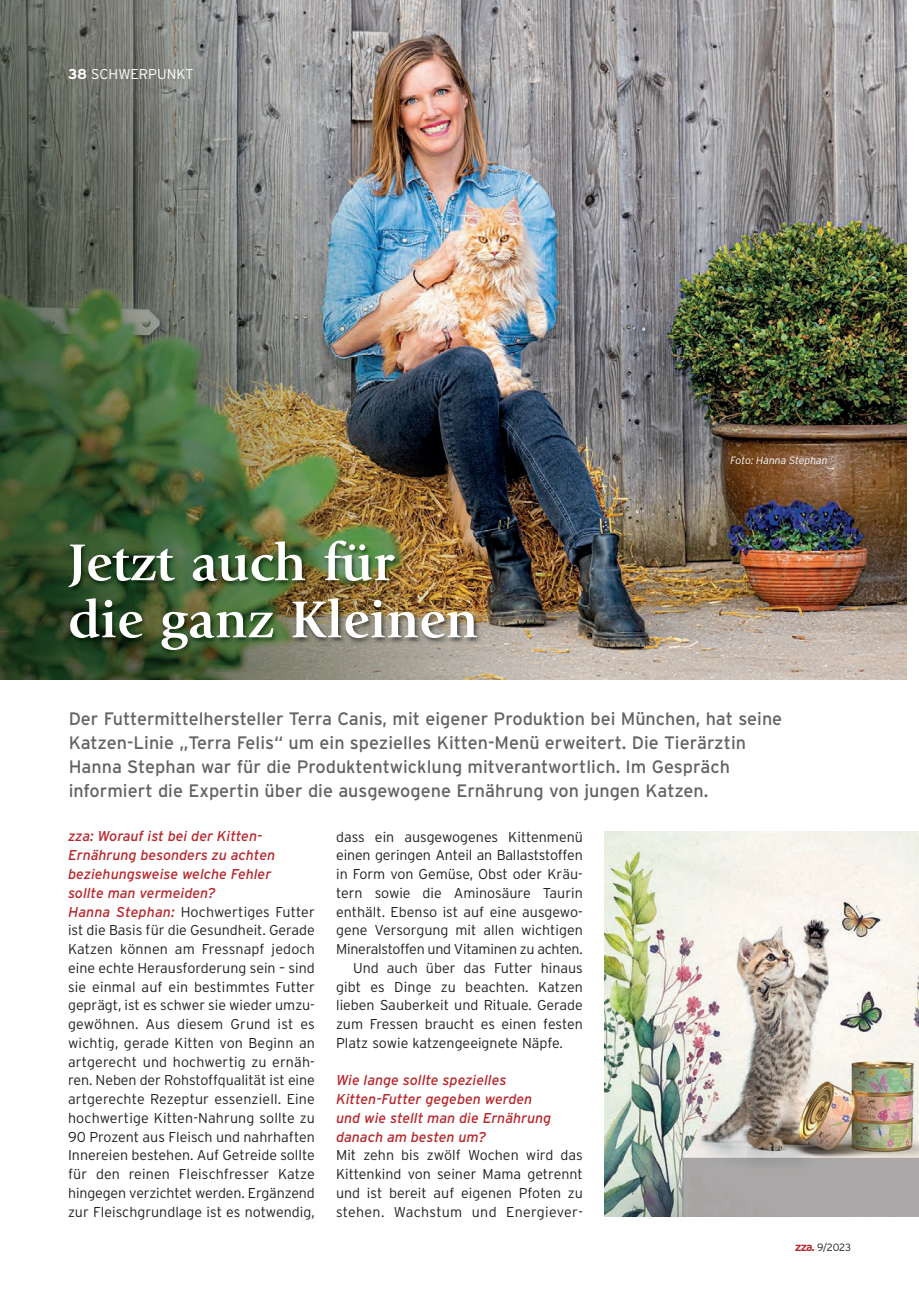
<style>
.page{position:relative;width:919px;height:1289px;background:#fff}
.page>*{position:absolute;margin:0;border:0;box-sizing:border-box;transform-origin:0 0}
.t1{font:700 54px/57px "Giovanni Std";color:#fff}
.t2{font:18px/24px "Interstate";color:#636366}
.t3{font:300 14.25px/18.8px "Interstate";color:#231f20}
.t4{font:italic 14.25px/18.8px "Interstate";color:#b7282e}
.t5{font:300 14.25px "Interstate";letter-spacing:-.02em;color:#231f20}
.t6{font:300 14.25px "Interstate";color:#fff}
.t7{font:italic 300 10.5px "Interstate";color:#fff}
.t8{font:300 10.5px "Interstate";color:#231f20}
.s1{font-weight:700}
.s2{font-weight:400;font-style:italic;color:#b7282e}
.s3{font-family:"Harabara";font-weight:400;font-size:12px;color:#b7282e}
.s4{font-family:"Harabara";font-weight:400;font-size:18px;color:#b7282e}
</style>
<div class="page">
<img style="left:0;top:0;width:906px;height:679px">
<img style="left:61px;top:530px;width:801px;height:141px">
<img style="left:604px;top:831px;width:314px;height:385px">
<img style="left:719px;top:445px;width:156px;height:49px">
<p class="t6" style="left:68px;top:69px;width:127px"><span class="s1">38</span> SCHWERPUNKT</p>
<h1 class="t1" style="left:68px;top:538px;width:412px">Jetzt auch für die ganz Kleinen</h1>
<p class="t7" style="left:730px;top:454px;width:99px">Foto: Hanna Stephan</p>
<p class="t2" style="left:69px;top:707px;width:715px">Der Futtermittelhersteller Terra Canis, mit eigener Produktion bei München, hat seine Katzen-Linie „Terra Felis“ um ein spezielles Kitten-Menü erweitert. Die Tierärztin Hanna Stephan war für die Produktentwicklung mitverantwortlich. Im Gespräch informiert die Expertin über die ausgewogene Ernährung von jungen Katzen.</p>
<p class="t3" style="left:68px;top:828px;width:248px"><span class="s2">zza: Worauf ist bei der Kitten-Ernährung besonders zu achten beziehungsweise welche Fehler<br>sollte man vermeiden?<br>Hanna Stephan:</span> Hochwertiges Futter ist die Basis für die Gesundheit. Gerade Katzen können am Fressnapf jedoch eine echte Herausforderung sein – sind sie einmal auf ein bestimmtes Futter geprägt, ist es schwer sie wieder umzu&shy;gewöhnen. Aus diesem Grund ist es wichtig, gerade Kitten von Beginn an artgerecht und hochwertig zu ernäh&shy;ren. Neben der Rohstoffqualität ist eine artgerechte Rezeptur essenziell. Eine hochwertige Kitten-Nahrung sollte zu 90 Prozent aus Fleisch und nahrhaften Innereien bestehen. Auf Getreide sollte für den reinen Fleischfresser Katze hingegen verzichtet werden. Ergänzend zur Fleischgrundlage ist es notwendig,</p>
<p class="t3" style="left:336px;top:828px;width:248px">dass ein ausgewogenes Kittenmenü</p>
<p class="t3" style="left:336px;top:847px;width:248px">einen geringen Anteil an Ballaststoffen</p>
<p class="t3" style="left:336px;top:865px;width:248px">in Form von Gemüse, Obst oder Kräu-</p>
<p class="t3" style="left:336px;top:884px;width:248px">tern sowie die Aminosäure Taurin</p>
<p class="t3" style="left:336px;top:903px;width:248px">enthält. Ebenso ist auf eine ausgewo-</p>
<p class="t3" style="left:336px;top:922px;width:248px">gene Versorgung mit allen wichtigen</p>
<p class="t5" style="left:336px;top:943px;width:248px">Mineralstoffen und Vitaminen zu achten.</p>
<p class="t3" style="left:353px;top:959px;width:231px">Und auch über das Futter hinaus</p>
<p class="t3" style="left:336px;top:978px;width:248px">gibt es Dinge zu beachten. Katzen</p>
<p class="t3" style="left:336px;top:997px;width:248px">lieben Sauberkeit und Rituale. Gerade</p>
<p class="t3" style="left:336px;top:1015px;width:248px">zum Fressen braucht es einen festen</p>
<p class="t3" style="left:336px;top:1034px;width:228px">Platz sowie katzengeeignete Näpfe.</p>
<p class="t4" style="left:336px;top:1072px;width:217px">Wie lange sollte spezielles<br>Kitten-Futter gegeben werden und wie stellt man die Ernährung danach am besten um?</p>
<p class="t3" style="left:336px;top:1147px;width:248px;text-align:justify">Mit zehn bis zwölf Wochen wird das Kittenkind von seiner Mama getrennt und ist bereit auf eigenen Pfoten zu stehen. Wachstum und Energiever-</p>
<p class="t8" style="left:795px;top:1243px;width:57px"><span class="s3">zza</span><span class="s4">.</span> 9/2023</p>
</div>
